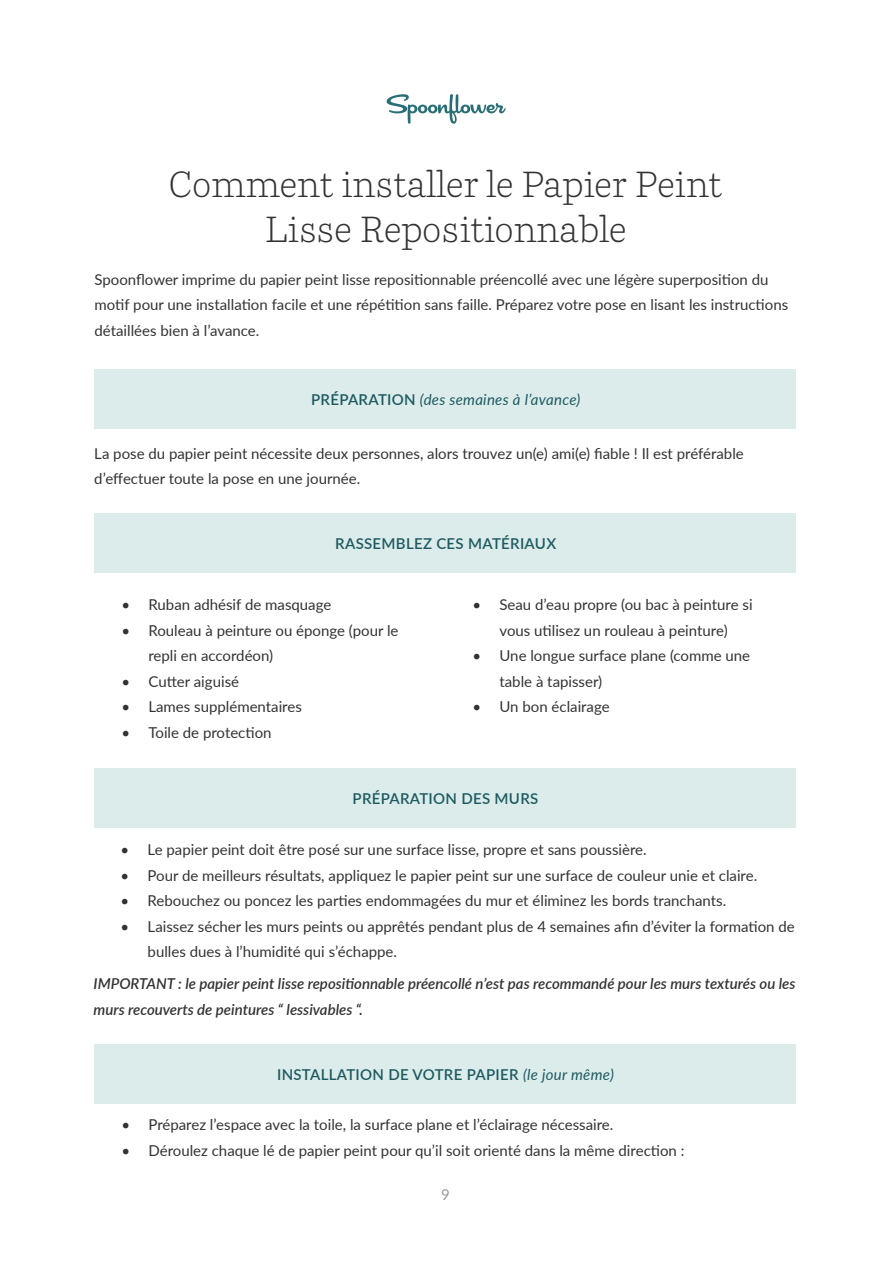
<style>
.page{position:relative;width:891px;height:1269px;background:#fff}
.page>*{position:absolute;margin:0;border:0;box-sizing:border-box;transform-origin:0 0}
.t1{font:300 36px/45px "Parry Pro";color:#323332;text-align:center}
.t2{font:15px/25.5px "Lato";color:#323332}
.t3{font:italic 600 15px/25.5px "Lato";color:#323332}
.t4{font:600 15px "Lato";letter-spacing:.02em;color:#1e5a61}
.t5{font:italic 15px "Lato";letter-spacing:.02em;color:#1e5a61}
.t6{font:15px "Lato";color:#989999}
.s1{font-weight:600;font-style:normal}
.s2{font-weight:400;font-style:italic}
</style>
<div class="page">
<div style="left:94px;top:369px;width:702px;height:60px;background:#dbeceb"></div>
<div style="left:94px;top:513px;width:702px;height:60px;background:#dbeceb"></div>
<div style="left:94px;top:768px;width:702px;height:60px;background:#dbeceb"></div>
<div style="left:94px;top:1044px;width:702px;height:60px;background:#dbeceb"></div>
<svg style="left:387px;top:94px;width:118px;height:30px"></svg>
<p class="t1" style="left:169px;top:162px;width:554px">Comment installer le Papier Peint<br>Lisse Repositionnable</p>
<p class="t2" style="left:94px;top:266px;width:695px">Spoonflower imprime du papier peint lisse repositionnable préencollé avec une légère superposition du motif pour une installation facile et une répétition sans faille. Préparez votre pose en lisant les instructions détaillées bien à l’avance.</p>
<p class="t5" style="left:311px;top:389px;width:271px"><span class="s1">PRÉPARATION</span> (des semaines à l’avance)</p>
<p class="t2" style="left:94px;top:440px;width:651px">La pose du papier peint nécessite deux personnes, alors trouvez un(e) ami(e) fiable ! Il est préférable d’effectuer toute la pose en une journée.</p>
<p class="t4" style="left:335px;top:532px;width:222px">RASSEMBLEZ CES MATÉRIAUX</p>
<p class="t2" style="left:122px;top:592px;width:211px">• Ruban adhésif de masquage</p>
<p class="t2" style="left:148px;top:617px;width:251px;text-indent:-27px">• Rouleau à peinture ou éponge (pour le repli en accordéon)</p>
<p class="t2" style="left:122px;top:668px;width:119px">• Cutter aiguisé</p>
<p class="t2" style="left:122px;top:694px;width:182px">• Lames supplémentaires</p>
<p class="t2" style="left:122px;top:719px;width:152px">• Toile de protection</p>
<p class="t2" style="left:472px;top:592px;width:282px;text-align:center">• Seau d’eau propre (ou bac à peinture si vous utilisez un rouleau à peinture)</p>
<p class="t2" style="left:500px;top:643px;width:252px;text-indent:-27px">• Une longue surface plane (comme une table à tapisser)</p>
<p class="t2" style="left:472px;top:694px;width:139px">• Un bon éclairage</p>
<p class="t4" style="left:353px;top:788px;width:187px">PRÉPARATION DES MURS</p>
<p class="t2" style="left:121px;top:836px;width:528px">• Le papier peint doit être posé sur une surface lisse, propre et sans poussière.</p>
<p class="t2" style="left:121px;top:862px;width:638px">• Pour de meilleurs résultats, appliquez le papier peint sur une surface de couleur unie et claire.</p>
<p class="t2" style="left:121px;top:887px;width:607px">• Rebouchez ou poncez les parties endommagées du mur et éliminez les bords tranchants.</p>
<p class="t2" style="left:148px;top:913px;width:649px;text-indent:-27px">• Laissez sécher les murs peints ou apprêtés pendant plus de 4 semaines afin d’éviter la formation de bulles dues à l’humidité qui s’échappe.</p>
<p class="t3" style="left:94px;top:970px;width:703px">IMPORTANT : le papier peint lisse repositionnable préencollé n’est pas recommandé pour les murs texturés ou les murs recouverts de peintures “ lessivables “.</p>
<p class="t4" style="left:277px;top:1064px;width:338px">INSTALLATION DE VOTRE PAPIER <span class="s2">(le jour même)</span></p>
<p class="t2" style="left:122px;top:1111px;width:493px">• Préparez l’espace avec la toile, la surface plane et l’éclairage nécessaire.</p>
<p class="t2" style="left:122px;top:1137px;width:565px">• Déroulez chaque lé de papier peint pour qu’il soit orienté dans la même direction :</p>
<p class="t6" style="left:441px;top:1184px;width:10px">9</p>
</div>
